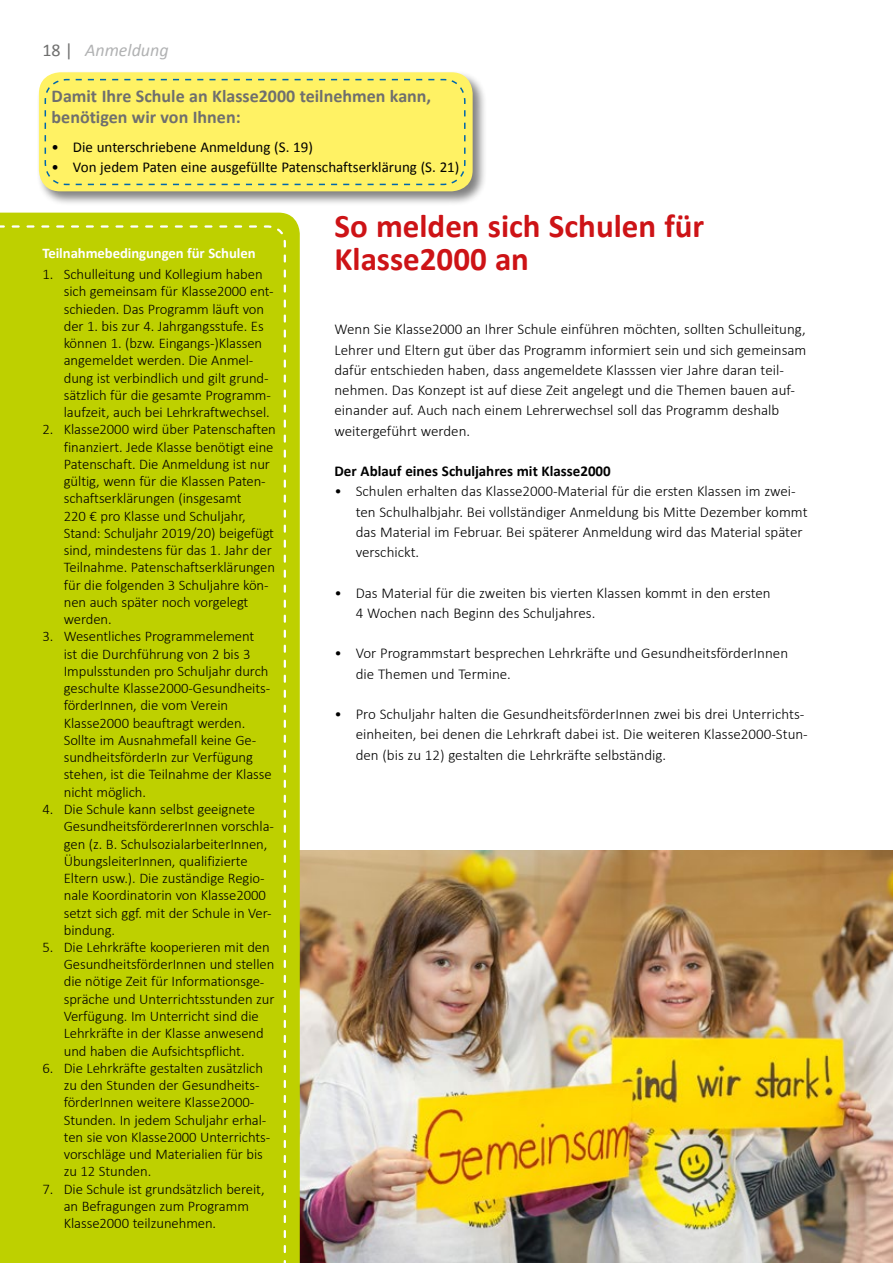
<style>
.page{position:relative;width:893px;height:1263px;background:#fff}
.page>*{position:absolute;margin:0;border:0;box-sizing:border-box;transform-origin:0 0}
.t1{font:700 33px/33px "Calibri";color:#cd1316}
.t2{font:700 18px/21px "Calibri";color:#6f6f6e}
.t3{font:italic 18px "Calibri";color:#b1b2b3}
.t4{font:300 15px/20.2px "Calibri";color:#000}
.t5{font:15px "Calibri";color:#000}
.t6{font:700 15px "Calibri";color:#000}
.t7{font:300 14.7px/17.2px "Calibri";letter-spacing:-.005em;color:#000}
.t8{font:700 14.7px "Calibri";letter-spacing:-.005em;color:#fff}
.s1{font-style:normal;color:#6f6f6e}
</style>
<div class="page">
<img style="left:300px;top:850px;width:593px;height:413px">
<div style="left:0;top:213px;width:300px;height:1050px;background:#bed000"></div>
<div style="left:0;top:224px;width:287px;height:1039px;background:#bed000"></div>
<div style="left:36px;top:70px;width:451px;height:136px;background:#000;opacity:.5"></div>
<div style="left:39px;top:72px;width:434px;height:119px;background:#fff264;border-radius:21px"></div>
<svg style="left:44px;top:78px;width:422px;height:108px"></svg>
<p class="t3" style="left:43px;top:38px;width:128px"><span class="s1">18 |</span> Anmeldung</p>
<p class="t2" style="left:52px;top:86px;width:381px">Damit Ihre Schule an Klasse2000 teilnehmen kann, benötigen wir von Ihnen:</p>
<p class="t5" style="left:52px;top:138px;width:263px">• Die unterschriebene Anmeldung (S. 19)</p>
<p class="t5" style="left:52px;top:158px;width:409px">• Von jedem Paten eine ausgefüllte Patenschaftserklärung (S. 21)</p>
<p class="t8" style="left:43px;top:243px;width:215px">Teilnahmebedingungen für Schulen</p>
<p class="t7" style="left:64px;top:266px;width:211px;text-indent:-21px">1. Schulleitung und Kollegium haben sich gemeinsam für Klasse2000 ent&shy;schieden. Das Programm läuft von der 1. bis zur 4. Jahrgangsstufe. Es können 1. (bzw. Eingangs-)Klassen angemeldet werden. Die Anmel&shy;dung ist verbindlich und gilt grund&shy;sätzlich für die gesamte Programm&shy;laufzeit, auch bei Lehrkraftwechsel.</p>
<p class="t7" style="left:64px;top:421px;width:214px;text-indent:-21px">2. Klasse2000 wird über Patenschaften finanziert. Jede Klasse benötigt eine Patenschaft. Die Anmeldung ist nur gültig, wenn für die Klassen Paten&shy;schaftserklärungen (insgesamt<br>220 € pro Klasse und Schuljahr, Stand: Schuljahr 2019/20) beigefügt sind, mindestens für das 1. Jahr der Teilnahme. Patenschaftserklärungen für die folgenden 3 Schuljahre kön&shy;nen auch später noch vorgelegt werden.</p>
<p class="t7" style="left:64px;top:628px;width:209px;text-indent:-21px">3. Wesentliches Programmelement<br>ist die Durchführung von 2 bis 3<br>Impulsstunden pro Schuljahr durch geschulte Klasse2000-Gesundheits&shy;förderInnen, die vom Verein<br>Klasse2000 beauftragt werden.<br>Sollte im Ausnahmefall keine Ge&shy;sundheitsförderIn zur Verfügung stehen, ist die Teilnahme der Klasse nicht möglich.</p>
<p class="t7" style="left:64px;top:800px;width:212px;text-indent:-21px">4. Die Schule kann selbst geeignete GesundheitsfördererInnen vorschla&shy;gen (z. B. SchulsozialarbeiterInnen, ÜbungsleiterInnen, qualifizierte Eltern usw.). Die zuständige Regio&shy;nale Koordinatorin von Klasse2000 setzt sich ggf. mit der Schule in Ver&shy;bindung.</p>
<p class="t7" style="left:64px;top:938px;width:212px;text-indent:-21px">5. Die Lehrkräfte kooperieren mit den GesundheitsförderInnen und stellen die nötige Zeit für Informationsge&shy;spräche und Unterrichtsstunden zur Verfügung. Im Unterricht sind die Lehrkräfte in der Klasse anwesend und haben die Aufsichtspflicht.</p>
<p class="t7" style="left:64px;top:1059px;width:207px;text-indent:-21px">6. Die Lehrkräfte gestalten zusätzlich zu den Stunden der Gesundheits&shy;förderInnen weitere Klasse2000-<br>Stunden. In jedem Schuljahr erhal&shy;ten sie von Klasse2000 Unterrichts&shy;vorschläge und Materialien für bis zu 12 Stunden.</p>
<p class="t7" style="left:64px;top:1180px;width:202px;text-indent:-21px">7. Die Schule ist grundsätzlich bereit, an Befragungen zum Programm<br>Klasse2000 teilzunehmen.</p>
<h1 class="t1" style="left:334px;top:210px;width:371px">So melden sich Schulen für<br>Klasse2000 an</h1>
<p class="t4" style="left:334px;top:319px;width:473px">Wenn Sie Klasse2000 an Ihrer Schule einführen möchten, sollten Schulleitung, Lehrer und Eltern gut über das Programm informiert sein und sich gemeinsam dafür entschieden haben, dass angemeldete Klasssen vier Jahre daran teil&shy;nehmen. Das Konzept ist auf diese Zeit angelegt und die Themen bauen auf&shy;einander auf. Auch nach einem Lehrerwechsel soll das Programm deshalb weitergeführt werden.</p>
<p class="t6" style="left:334px;top:462px;width:278px">Der Ablauf eines Schuljahres mit Klasse2000</p>
<p class="t4" style="left:356px;top:481px;width:453px;text-indent:-21px">• Schulen erhalten das Klasse2000-Material für die ersten Klassen im zwei&shy;ten Schulhalbjahr. Bei vollständiger Anmeldung bis Mitte Dezember kommt das Material im Februar. Bei späterer Anmeldung wird das Material später verschickt.</p>
<p class="t4" style="left:356px;top:582px;width:416px;text-indent:-21px">• Das Material für die zweiten bis vierten Klassen kommt in den ersten<br>4 Wochen nach Beginn des Schuljahres.</p>
<p class="t4" style="left:356px;top:643px;width:434px;text-indent:-21px">• Vor Programmstart besprechen Lehrkräfte und GesundheitsförderInnen die Themen und Termine.</p>
<p class="t4" style="left:356px;top:704px;width:454px;text-indent:-21px">• Pro Schuljahr halten die GesundheitsförderInnen zwei bis drei Unterrichts&shy;einheiten, bei denen die Lehrkraft dabei ist. Die weiteren Klasse2000-Stun&shy;den (bis zu 12) gestalten die Lehrkräfte selbständig.</p>
</div>
